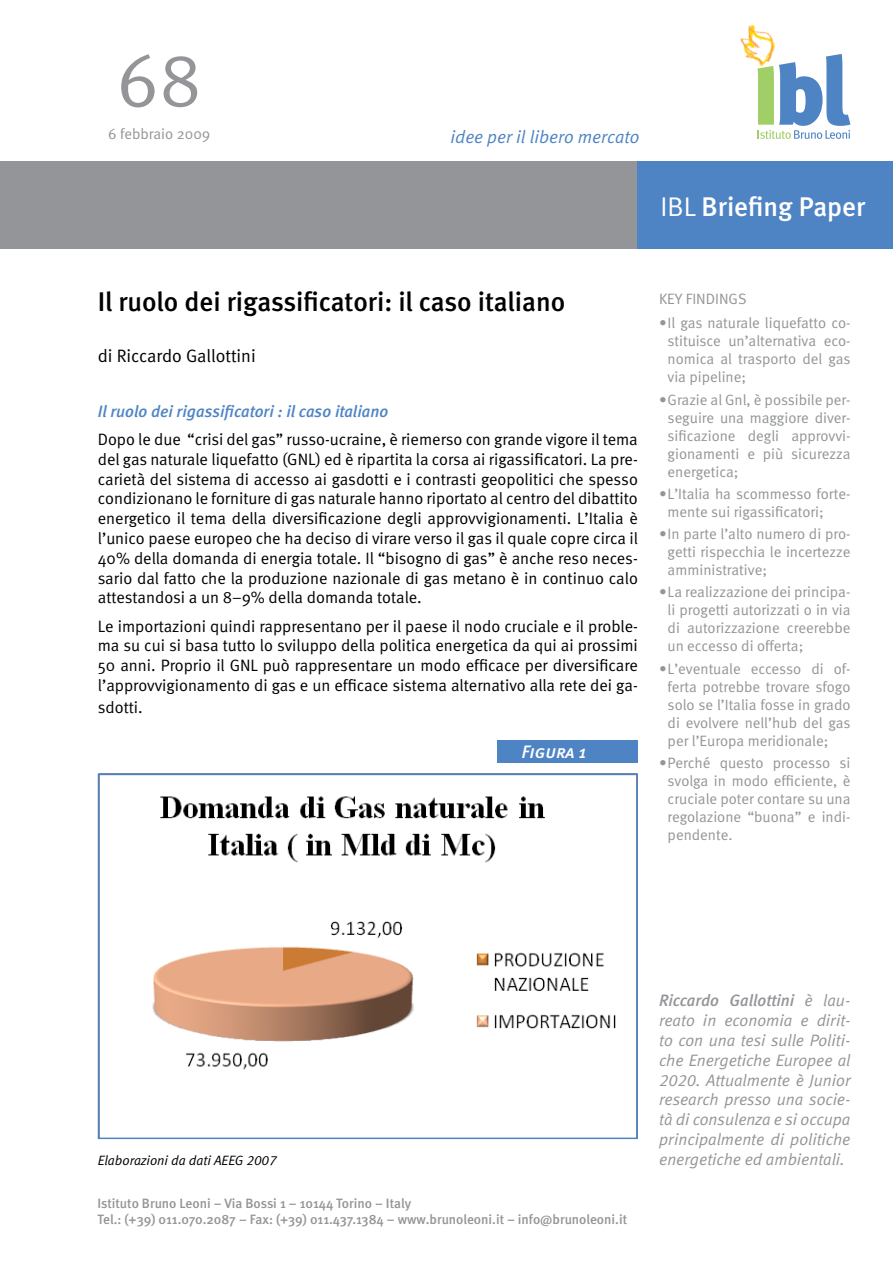
<style>
.page{position:relative;width:893px;height:1263px;background:#fff}
.page>*{position:absolute;margin:0;border:0;box-sizing:border-box;transform-origin:0 0}
.t1{font:75px "Meta Normal";color:#939598}
.t2{font:500 27px "Meta";color:#000}
.t3{font:500 27px "Meta";color:#fff}
.t4{font:italic 18px "Meta Normal";color:#4e84c4}
.t5{font:18px "Meta Normal LF";color:#000}
.t6{font:18px "Meta Medium Italic Caps";color:#fff}
.t7{font:16.5px/19.8px "Meta Normal";color:#000;text-align:justify}
.t8{font:italic 16.5px/19.8px "Meta Normal LF";color:#939598;text-align:justify}
.t9{font:italic 500 16.5px "Meta";color:#4e84c4}
.t10{font:italic 16.5px "Meta Medium LF";color:#939598}
.t11{font:15px/18px "Meta Normal";color:#939598;text-align:justify}
.t12{font:500 13.5px/16.2px "Meta";color:#939598}
.t13{font:italic 13.5px "Meta Normal LF";color:#000}
.s1{font-family:"Meta Normal";font-weight:400}
.s2{font-family:"Meta Normal LF"}
</style>
<div class="page">
<div style="left:0;top:161px;width:714px;height:87px;background:#939598"></div>
<div style="left:638px;top:161px;width:255px;height:87px;background:#4e84c4"></div>
<svg style="left:757px;top:54px;width:93px;height:85px"></svg>
<img style="left:740px;top:25px;width:44px;height:49px">
<img style="left:152px;top:796px;width:464px;height:274px">
<div style="left:98px;top:774px;width:540px;height:365px;border:2px solid #4e84c4"></div>
<div style="left:497px;top:740px;width:141px;height:22px;background:#4e84c4"></div>
<h1 class="t1" style="left:117px;top:37px;width:86px">68</h1>
<p class="t11" style="left:108px;top:125px;width:103px">6 febbraio 2009</p>
<p class="t4" style="left:451px;top:127px;width:190px">idee per il libero mercato</p>
<h2 class="t3" style="left:660px;top:190px;width:206px"><span class="s1">IBL</span> Briefing Paper</h2>
<h2 class="t2" style="left:98px;top:286px;width:469px">Il ruolo dei rigassificatori: il caso italiano</h2>
<p class="t11" style="left:659px;top:289px;width:89px">KEY FINDINGS</p>
<p class="t11" style="left:668px;top:314px;width:184px;text-indent:-9px">•Il gas naturale liquefatto co&shy;stituisce un’alternativa eco&shy;nomica al trasporto del gas via pipeline;</p>
<p class="t11" style="left:668px;top:390px;width:184px;text-indent:-9px">•Grazie al Gnl, è possibile per&shy;seguire una maggiore diver&shy;sificazione degli approvvi&shy;gionamenti e più sicurezza energetica;</p>
<p class="t11" style="left:668px;top:484px;width:184px;text-indent:-9px">•L’Italia ha scommesso forte&shy;mente sui rigassificatori;</p>
<p class="t11" style="left:668px;top:525px;width:184px;text-indent:-9px">•In parte l’alto numero di pro&shy;getti rispecchia le incertezze amministrative;</p>
<p class="t11" style="left:668px;top:583px;width:184px;text-indent:-9px">•La realizzazione dei principa&shy;li progetti autorizzati o in via di autorizzazione creerebbe un eccesso di offerta;</p>
<p class="t11" style="left:668px;top:659px;width:184px;text-indent:-9px">•L’eventuale eccesso di of&shy;ferta potrebbe trovare sfogo solo se l’Italia fosse in grado di evolvere nell’hub del gas per l’Europa meridionale;</p>
<p class="t11" style="left:668px;top:753px;width:184px;text-indent:-9px">•Perché questo processo si svolga in modo efficiente, è cruciale poter contare su una regolazione “buona” e indi&shy;pendente.</p>
<p class="t5" style="left:98px;top:345px;width:160px">di Riccardo Gallottini</p>
<p class="t9" style="left:98px;top:401px;width:292px">Il ruolo dei rigassificatori : il caso italiano</p>
<p class="t7" style="left:98px;top:429px;width:542px">Dopo le due “crisi del gas” russo-ucraine, è riemerso con grande vigore il tema del gas naturale liquefatto (GNL) ed è ripartita la corsa ai rigassificatori. La pre&shy;carietà del sistema di accesso ai gasdotti e i contrasti geopolitici che spesso condizionano le forniture di gas naturale hanno riportato al centro del dibattito energetico il tema della diversificazione degli approvvigionamenti. L’Italia è l’unico paese europeo che ha deciso di virare verso il gas il quale copre circa il 40% della domanda di energia totale. Il “bisogno di gas” è anche reso neces&shy;sario dal fatto che la produzione nazionale di gas metano è in continuo calo attestandosi a un 8–9% della domanda totale.</p>
<p class="t7" style="left:98px;top:616px;width:542px">Le importazioni quindi rappresentano per il paese il nodo cruciale e il proble&shy;ma su cui si basa tutto lo sviluppo della politica energetica da qui ai prossimi 50 anni. Proprio il GNL può rappresentare un modo efficace per diversificare l’approvvigionamento di gas e un efficace sistema alternativo alla rete dei ga-</p>
<p class="t7" style="left:98px;top:697px;width:46px">sdotti.</p>
<p class="t6" style="left:521px;top:741px;width:67px">Figura 1</p>
<p class="t13" style="left:98px;top:1153px;width:180px">Elaborazioni da dati AEEG 2007</p>
<p class="t12" style="left:97px;top:1196px;width:531px">Istituto Bruno Leoni – Via Bossi 1 – 10144 Torino – Italy<br>Tel.: (+39) 011.070.2087 – Fax: (+39) 011.437.1384 – www.brunoleoni.it – info@brunoleoni.it</p>
<p class="t10" style="left:659px;top:991px;width:193px">Riccardo Gallottini <span class="s2">è lau-</span></p>
<p class="t8" style="left:659px;top:1010px;width:193px">reato in economia e dirit&shy;to con una tesi sulle Politi&shy;che Energetiche Europee al 2020. Attualmente è Junior research presso una socie&shy;tà di consulenza e si occupa principalmente di politiche energetiche ed ambientali.</p>
</div>
